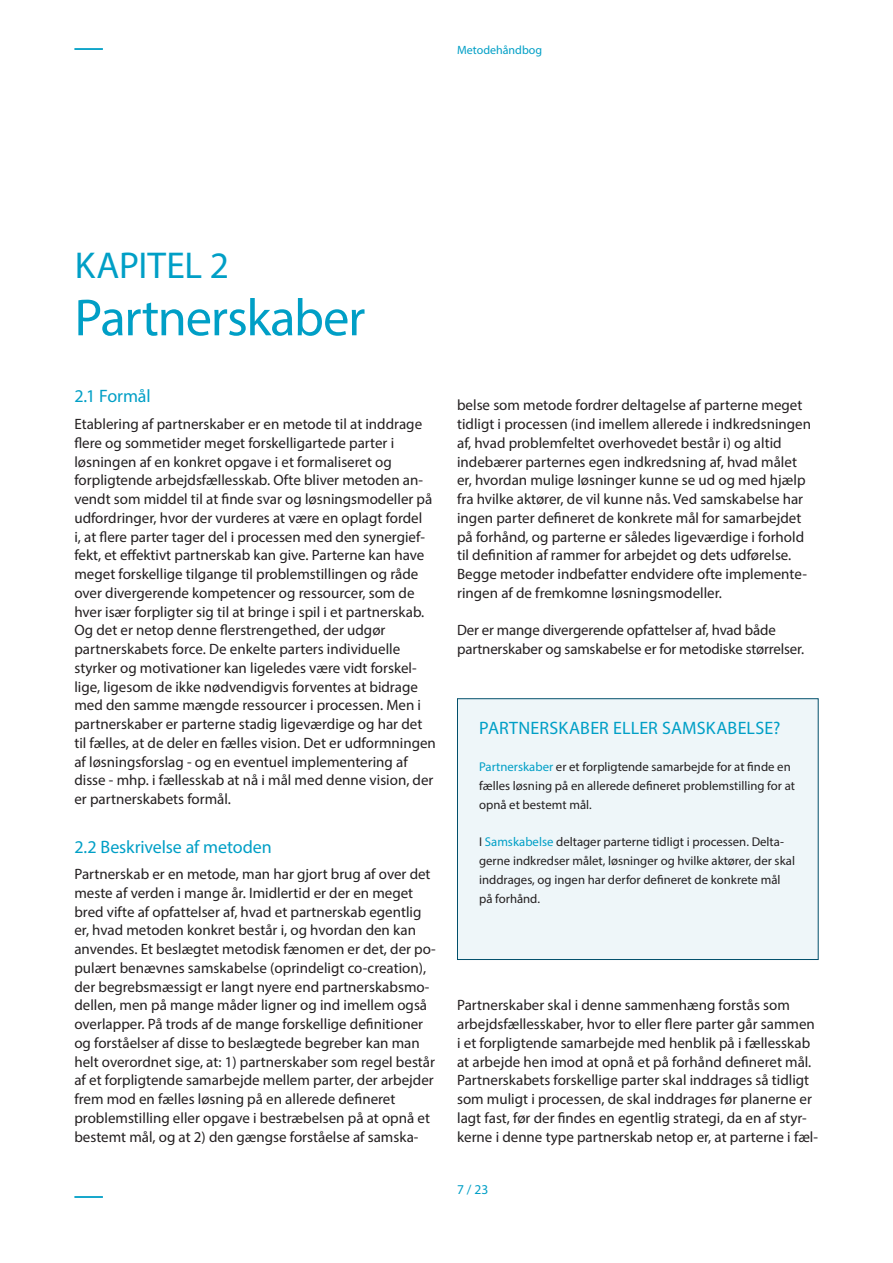
<style>
.page{position:relative;width:893px;height:1263px;background:#fff}
.page>*{position:absolute;margin:0;border:0;box-sizing:border-box;transform-origin:0 0}
.Overskrift{font:52.5px "Myriad Pro";letter-spacing:-.025em;color:#009fc6}
.Kapitel{font:37.5px "Myriad Pro";color:#009fc6}
.Mellemrubrik{font:18px "Myriad Pro";letter-spacing:-.005em;color:#009fc6}
.Faktaboks__Overskrif{font:18px "Myriad Pro";letter-spacing:.005em;color:#009fc6}
.Brødtekst{font:15px/18.8px "Myriad Pro";color:#231f20}
.t1{font:13.5px "Myriad Pro";color:#009fc6}
.Faktaboks__Brødtekst{font:12.75px/18.8px "Myriad Pro";color:#231f20}
.t2{font:12px "Myriad Pro";color:#009fc6}
.s1{color:#009fc6}
</style>
<div class="page">
<hr style="left:74px;top:1196px;width:29px;height:2px;background:#009fc6">
<hr style="left:74px;top:48px;width:29px;height:2px;background:#009fc6">
<div style="left:457px;top:699px;width:361px;height:260px;background:#eef6f9"></div>
<div style="left:457px;top:698px;width:362px;height:262px;border:1px solid #014f6b"></div>
<p class="t2" style="left:457px;top:43px;width:86px">Metodehåndbog</p>
<p class="Kapitel" style="left:75px;top:243px;width:156px">KAPITEL 2</p>
<p class="Overskrift" style="left:74px;top:285px;width:292px">Partnerskaber</p>
<p class="Mellemrubrik" style="left:74px;top:385px;width:78px">2.1 Formål</p>
<p class="Brødtekst" style="left:74px;top:414px;width:363px">Etablering af partnerskaber er en metode til at inddrage flere og sommetider meget forskelligartede parter i løsningen af en konkret opgave i et formaliseret og forpligtende arbejdsfællesskab. Ofte bliver metoden an&shy;vendt som middel til at finde svar og løsningsmodeller på udfordringer, hvor der vurderes at være en oplagt fordel<br>i, at flere parter tager del i processen med den synergief&shy;fekt, et effektivt partnerskab kan give. Parterne kan have meget forskellige tilgange til problemstillingen og råde over divergerende kompetencer og ressourcer, som de hver især forpligter sig til at bringe i spil i et partnerskab.<br>Og det er netop denne flerstrengethed, der udgør partnerskabets force. De enkelte parters individuelle styrker og motivationer kan ligeledes være vidt forskel&shy;lige, ligesom de ikke nødvendigvis forventes at bidrage med den samme mængde ressourcer i processen. Men i partnerskaber er parterne stadig ligeværdige og har det til fælles, at de deler en fælles vision. Det er udformningen af løsningsforslag - og en eventuel implementering af disse - mhp. i fællesskab at nå i mål med denne vision, der er partnerskabets formål.</p>
<p class="Mellemrubrik" style="left:74px;top:836px;width:199px">2.2 Beskrivelse af metoden</p>
<p class="Brødtekst" style="left:74px;top:864px;width:363px">Partnerskab er en metode, man har gjort brug af over det meste af verden i mange år. Imidlertid er der en meget bred vifte af opfattelser af, hvad et partnerskab egentlig er, hvad metoden konkret består i, og hvordan den kan anvendes. Et beslægtet metodisk fænomen er det, der po&shy;pulært benævnes samskabelse (oprindeligt co-creation), der begrebsmæssigt er langt nyere end partnerskabsmo&shy;dellen, men på mange måder ligner og ind imellem også overlapper. På trods af de mange forskellige definitioner og forståelser af disse to beslægtede begreber kan man helt overordnet sige, at: 1) partnerskaber som regel består af et forpligtende samarbejde mellem parter, der arbejder frem mod en fælles løsning på en allerede defineret problemstilling eller opgave i bestræbelsen på at opnå et bestemt mål, og at 2) den gængse forståelse af samska-</p>
<p class="Brødtekst" style="left:457px;top:396px;width:355px">belse som metode fordrer deltagelse af parterne meget tidligt i processen (ind imellem allerede i indkredsningen af, hvad problemfeltet overhovedet består i) og altid indebærer parternes egen indkredsning af, hvad målet er, hvordan mulige løsninger kunne se ud og med hjælp fra hvilke aktører, de vil kunne nås. Ved samskabelse har ingen parter defineret de konkrete mål for samarbejdet på forhånd, og parterne er således ligeværdige i forhold til definition af rammer for arbejdet og dets udførelse.<br>Begge metoder indbefatter endvidere ofte implemente&shy;ringen af de fremkomne løsningsmodeller.</p>
<p class="Brødtekst" style="left:457px;top:621px;width:348px">Der er mange divergerende opfattelser af, hvad både partnerskaber og samskabelse er for metodiske størrelser.</p>
<p class="Faktaboks__Overskrif" style="left:479px;top:717px;width:303px">PARTNERSKABER ELLER SAMSKABELSE?</p>
<p class="Faktaboks__Brødtekst" style="left:479px;top:757px;width:317px"><span class="s1">Partnerskaber</span> er et forpligtende samarbejde for at finde en fælles løsning på en allerede defineret problemstilling for at opnå et bestemt mål.</p>
<p class="Faktaboks__Brødtekst" style="left:479px;top:832px;width:317px">I <span class="s1">Samskabelse</span> deltager parterne tidligt i processen. Delta&shy;gerne indkredser målet, løsninger og hvilke aktører, der skal inddrages, og ingen har derfor defineret de konkrete mål på forhånd.</p>
<p class="Brødtekst" style="left:457px;top:996px;width:362px">Partnerskaber skal i denne sammenhæng forstås som arbejdsfællesskaber, hvor to eller flere parter går sammen i et forpligtende samarbejde med henblik på i fællesskab at arbejde hen imod at opnå et på forhånd defineret mål.<br>Partnerskabets forskellige parter skal inddrages så tidligt som muligt i processen, de skal inddrages før planerne er lagt fast, før der findes en egentlig strategi, da en af styr&shy;kerne i denne type partnerskab netop er, at parterne i fæl-</p>
<p class="t1" style="left:457px;top:1181px;width:33px">7 / 23</p>
</div>
